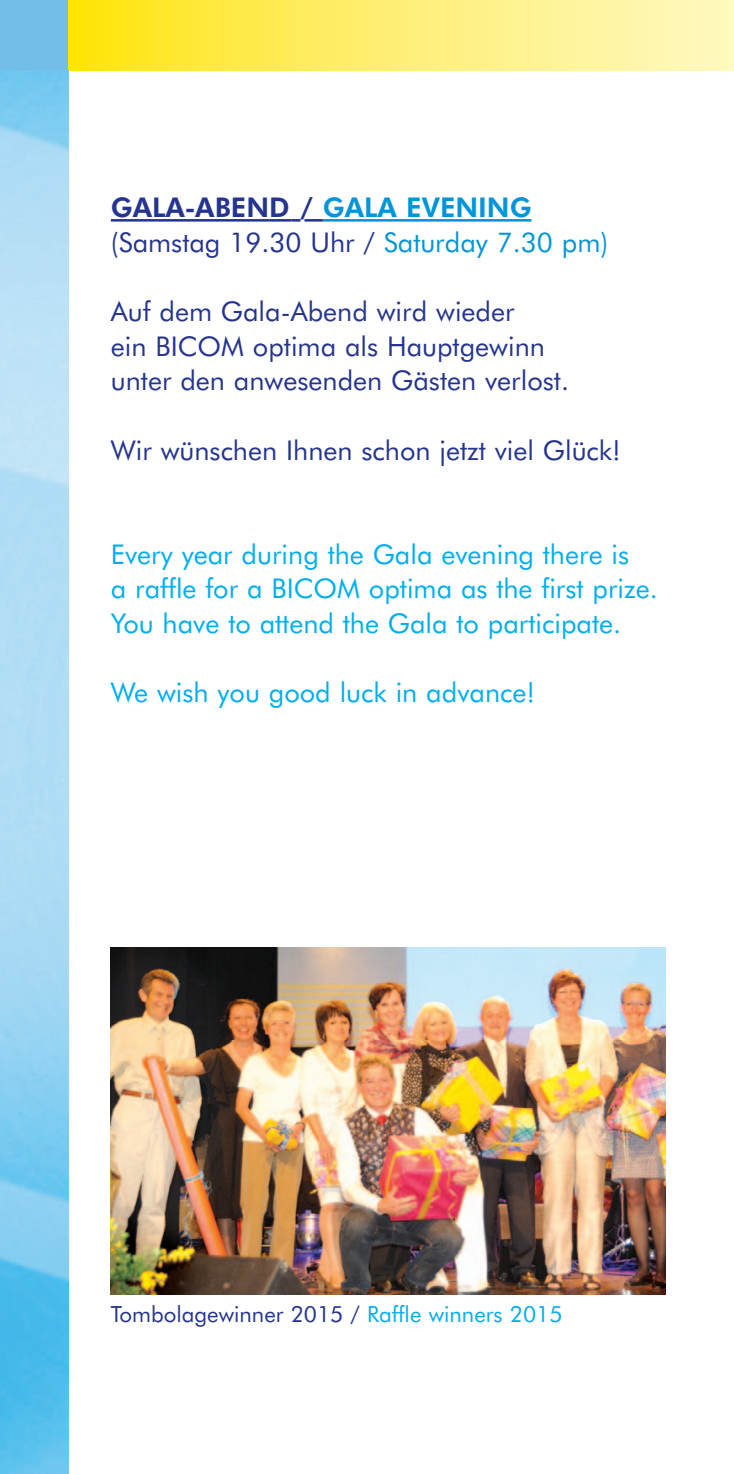
<style>
.page{position:relative;width:734px;height:1474px;background:#fff}
.page>*{position:absolute;margin:0;border:0;box-sizing:border-box;transform-origin:0 0}
.t1{font:27.3px/34.6px "Futura BT";color:#25358f}
.t2{font:27.3px/34.6px "Futura BT";color:#00aeef}
.t3{font:22.22px "Futura BT";color:#25358f}
.s1{font-weight:800}
.s2{font-weight:800;color:#0095d9}
.s3{color:#0095d9}
.s4{color:#00aeef}
</style>
<div class="page">
<div style="left:0;top:0;width:69px;height:70px;background:#73bde9"></div>
<svg style="left:69px;top:0;width:665px;height:70px"></svg>
<img style="left:0;top:70px;width:69px;height:1403px">
<hr style="left:111px;top:219px;width:158px;height:3px;background:#25358f">
<hr style="left:269px;top:219px;width:22px;height:3px;background:#25358f">
<svg style="left:291px;top:219px;width:9px;height:3px"></svg>
<hr style="left:304px;top:219px;width:19px;height:3px;background:#25358f">
<hr style="left:323px;top:219px;width:208px;height:3px;background:#0095d9">
<img style="left:111px;top:947px;width:554px;height:347px">
<p class="t1" style="left:111px;top:192px;width:499px"><span class="s1">GALA-ABEND /</span> <span class="s2">GALA EVENING </span>(Samstag 19.30 Uhr / <span class="s3">Saturday 7.30 pm)</span></p>
<p class="t1" style="left:111px;top:296px;width:459px">Auf dem Gala-Abend wird wieder<br>ein BICOM optima als Hauptgewinn unter den anwesenden Gästen verlost.</p>
<p class="t1" style="left:111px;top:435px;width:511px">Wir wünschen Ihnen schon jetzt viel Glück!</p>
<p class="t2" style="left:111px;top:539px;width:548px">Every year during the Gala evening there is<br>a raffle for a BICOM optima as the first prize.<br>You have to attend the Gala to participate.</p>
<p class="t2" style="left:111px;top:677px;width:426px">We wish you good luck in advance!</p>
<p class="t3" style="left:111px;top:1305px;width:453px">Tombolagewinner 2015 / <span class="s4">Raffle winners 2015</span></p>
</div>
